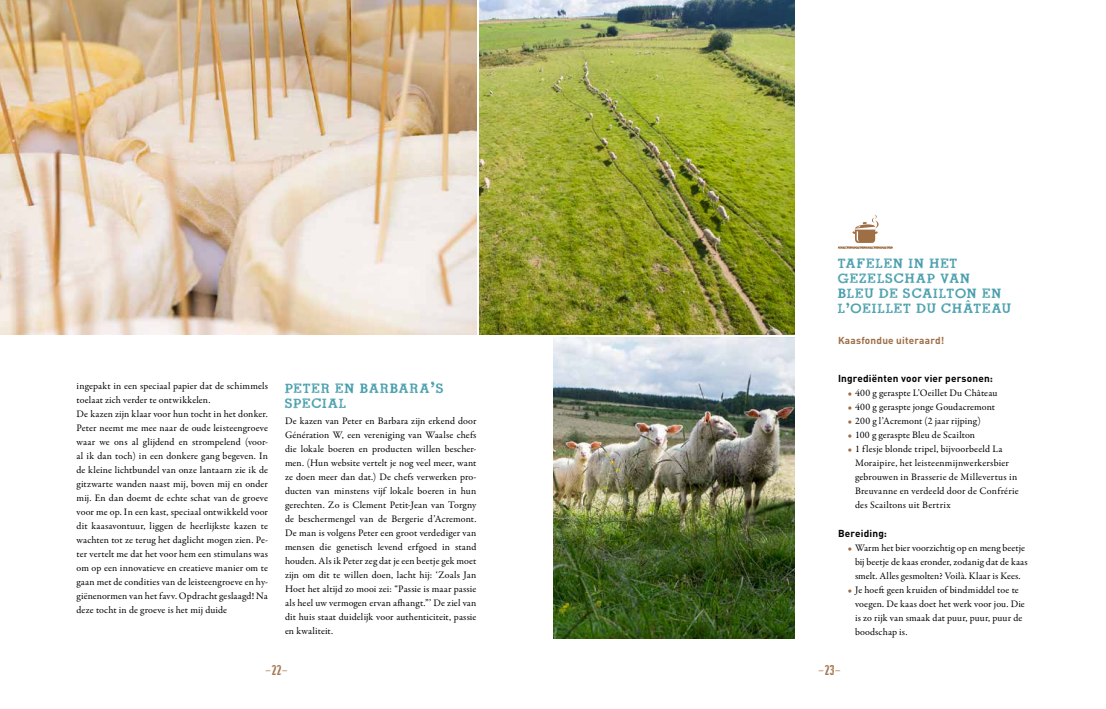
<style>
.page{position:relative;width:1106px;height:709px;background:#fff}
.page>*{position:absolute;margin:0;border:0;box-sizing:border-box;transform-origin:0 0}
.t1{font:17px/15px "ROADMOVIE";letter-spacing:.02em;color:#449caa}
.t2{font:12px "Press Style";color:#9e6e45}
.t3{font:10px/14px "Garamond Premr Pro";letter-spacing:.01em;color:#000}
.t4{font:700 10px "DINOT";letter-spacing:.015em;color:#000}
.t5{font:700 10px "DINOT";letter-spacing:.02em;color:#9e6e45}
.s1{color:#9e6e45}
</style>
<div class="page">
<svg style="left:846px;top:302px;width:3px;height:6px"></svg>
<svg style="left:431px;top:381px;width:3px;height:6px"></svg>
<img style="left:0;top:0;width:476px;height:334px">
<img style="left:479px;top:0;width:315px;height:334px">
<img style="left:553px;top:337px;width:241px;height:301px">
<svg style="left:838px;top:214px;width:55px;height:35px"></svg>
<p class="t3" style="left:77px;top:379px;width:193px">ingepakt in een speciaal papier dat de schimmels toelaat zich verder te ontwikkelen.<br>De kazen zijn klaar voor hun tocht in het donker.<br>Peter neemt me mee naar de oude leisteengroeve waar we ons al glijdend en strompelend (voor&shy;al ik dan toch) in een donkere gang begeven. In de kleine lichtbundel van onze lantaarn zie ik de gitzwarte wanden naast mij, boven mij en onder mij. En dan doemt de echte schat van de groeve voor me op. In een kast, speciaal ontwikkeld voor dit kaasavontuur, liggen de heerlijkste kazen te wachten tot ze terug het daglicht mogen zien. Pe&shy;ter vertelt me dat het voor hem een stimulans was om op een innovatieve en creatieve manier om te gaan met de condities van de leisteengroeve en hy&shy;giënenormen van het favv. Opdracht geslaagd! Na deze tocht in de groeve is het mij duide</p>
<h1 class="t1" style="left:285px;top:379px;width:161px">Peter en Barbara s special</h1>
<p class="t3" style="left:285px;top:414px;width:193px;text-align:justify">De kazen van Peter en Barbara zijn erkend door Génération W, een vereniging van Waalse chefs die lokale boeren en producten willen bescher&shy;men. (Hun website vertelt je nog veel meer, want ze doen meer dan dat.) De chefs verwerken pro&shy;ducten van minstens vijf lokale boeren in hun gerechten. Zo is Clement Petit-Jean van Torgny de beschermengel van de Bergerie d’Acremont.<br>De man is volgens Peter een groot verdediger van mensen die genetisch levend erfgoed in stand houden. Als ik Peter zeg dat je een beetje gek moet zijn om dit te willen doen, lacht hij: ‘Zoals Jan Hoet het altijd zo mooi zei: “Passie is maar passie als heel uw vermogen ervan afhangt.”’ De ziel van dit huis staat duidelijk voor authenticiteit, passie en kwaliteit.</p>
<h1 class="t1" style="left:838px;top:254px;width:175px">Tafelen in het gezelschap van<br>Bleu de Scailton en<br>L Oeillet Du Chateau</h1>
<p class="t5" style="left:838px;top:333px;width:108px">Kaasfondue uiteraard!</p>
<p class="t4" style="left:838px;top:371px;width:156px">Ingrediënten voor vier personen:</p>
<p class="t3" style="left:848px;top:386px;width:151px"><span class="s1">•</span> 400 g geraspte L’Oeillet Du Château</p>
<p class="t3" style="left:848px;top:400px;width:149px"><span class="s1">•</span> 400 g geraspte jonge Goudacremont</p>
<p class="t3" style="left:848px;top:414px;width:134px"><span class="s1">•</span> 200 g l’Acremont (2 jaar rijping)</p>
<p class="t3" style="left:848px;top:428px;width:129px"><span class="s1">•</span> 100 g geraspte Bleu de Scailton</p>
<p class="t3" style="left:855px;top:442px;width:165px;text-indent:-7px"><span class="s1">•</span> 1 flesje blonde tripel, bijvoorbeeld La Moraipire, het leisteenmijnwerkersbier gebrouwen in Brasserie de Millevertus in Breuvanne en verdeeld door de Confrérie des Scailtons uit Bertrix</p>
<p class="t4" style="left:838px;top:526px;width:51px">Bereiding:</p>
<p class="t3" style="left:855px;top:541px;width:174px;text-indent:-7px"><span class="s1">•</span> Warm het bier voorzichtig op en meng beetje bij beetje de kaas eronder, zodanig dat de kaas smelt. Alles gesmolten? Voilà. Klaar is Kees.</p>
<p class="t3" style="left:855px;top:583px;width:171px;text-indent:-7px"><span class="s1">•</span> Je hoeft geen kruiden of bindmiddel toe te voegen. De kaas doet het werk voor jou. Die is zo rijk van smaak dat puur, puur, puur de boodschap is.</p>
<p class="t2" style="left:265px;top:666px;width:24px">¯<sup>22</sup>¯</p>
<p class="t2" style="left:818px;top:666px;width:24px">¯<sup>23</sup>¯</p>
</div>
